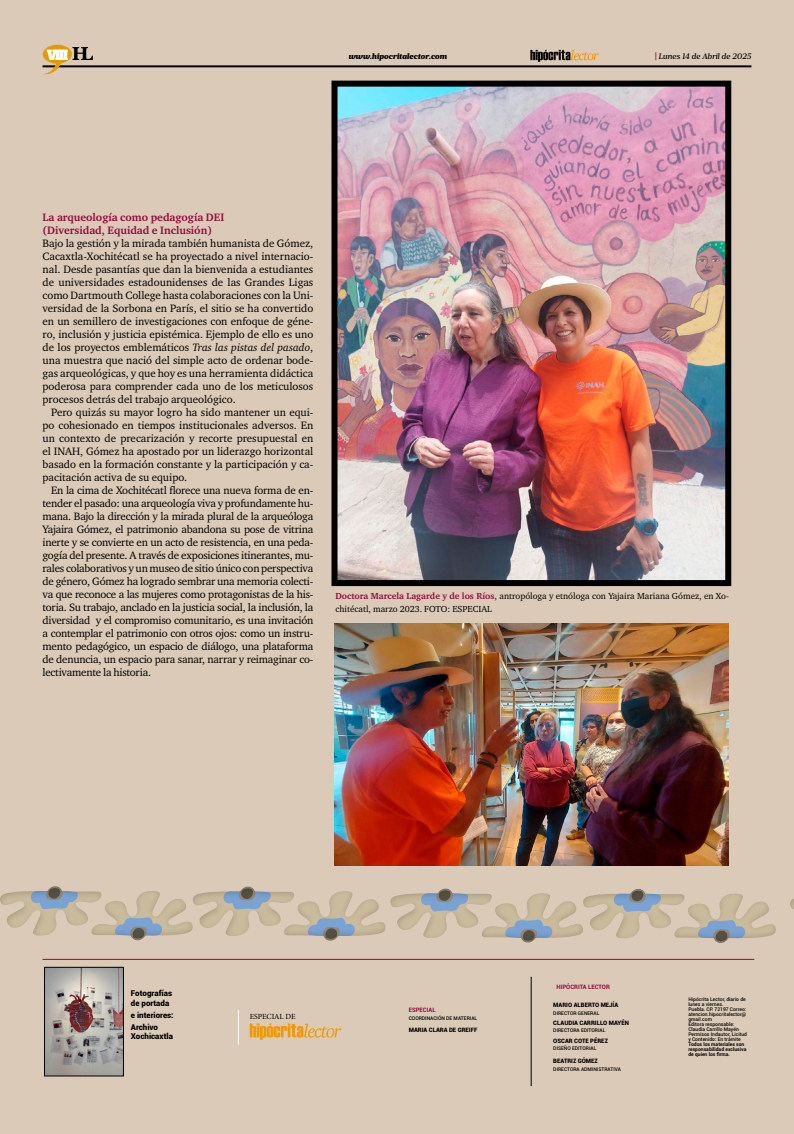
<style>
.page{position:relative;width:794px;height:1134px;background:#dbcab7}
.page>*{position:absolute;margin:0;border:0;box-sizing:border-box;transform-origin:0 0}
.t1{font:13px "Alfa Slab One";color:#fff}
.t2{font:11px/13px "Charter ITC Pro";color:#000;text-align:justify}
.t3{font:700 11px/13px "Charter ITC Pro";color:#93073d}
.t4{font:9px/13px "Charter ITC Pro";color:#000}
.t5{font:900 8px/9.8px "Roboto";color:#000}
.t6{font:italic 900 8px "Prumo Banner";color:#000}
.t7{font:italic 500 8px "Prumo Banner";color:#000}
.t8{font:7.8px "Minion Pro";letter-spacing:-.005em;color:#000}
.t9{font:900 6px "Roboto";color:#000}
.t10{font:700 6px "Roboto";color:#93073d}
.t11{font:500 5px/5px "Roboto";color:#000}
.t12{font:700 5px/5px "Roboto";color:#000}
.s1{font-weight:900;font-style:normal;color:#7e0e05}
.s2{font-style:italic}
.s3{font-weight:700;color:#93073d}
</style>
<div class="page">
<hr style="left:43px;top:65px;width:708px;height:2px;background:#020002">
<svg style="left:43px;top:45px;width:50px;height:29px"></svg>
<svg style="left:530px;top:50px;width:69px;height:12px"></svg>
<svg style="left:250px;top:1023px;width:91px;height:17px"></svg>
<hr style="left:238px;top:1010px;width:1px;height:34px;background:#fff">
<hr style="left:531px;top:977px;width:1px;height:109px;background:#000">
<hr style="left:43px;top:959px;width:711px;height:1px;background:#93073d">
<img style="left:46px;top:969px;width:76px;height:105px">
<div style="left:44px;top:967px;width:80px;height:109px;border:1px solid #000"></div>
<img style="left:335px;top:623px;width:394px;height:243px">
<img style="left:338px;top:88px;width:386px;height:491px">
<div style="left:331px;top:81px;width:400px;height:505px;border:6px solid #000"></div>
<svg style="left:0;top:886px;width:794px;height:57px"></svg>
<p class="t1" style="left:47px;top:44px;width:23px">VIII</p>
<p class="t6" style="left:349px;top:51px;width:100px">www.hipocritalector.com</p>
<p class="t7" style="left:655px;top:51px;width:98px"><span class="s1">|</span> Lunes 14 de Abril de 2025</p>
<p class="t3" style="left:43px;top:211px;width:183px">La arqueología como pedagogía DEI (Diversidad, Equidad e Inclusión)</p>
<p class="t2" style="left:43px;top:237px;width:272px">Bajo la gestión y la mirada también humanista de Gómez, Cacaxtla-Xochitécatl se ha proyectado a nivel internacio&shy;nal. Desde pasantías que dan la bienvenida a estudiantes de universidades estadounidenses de las Grandes Ligas como Dartmouth College hasta colaboraciones con la Uni&shy;versidad de la Sorbona en París, el sitio se ha convertido en un semillero de investigaciones con enfoque de géne&shy;ro, inclusión y justicia epistémica. Ejemplo de ello es uno de los proyectos emblemáticos <span class="s2">Tras las pistas del pasado</span>, una muestra que nació del simple acto de ordenar bode&shy;gas arqueológicas, y que hoy es una herramienta didáctica poderosa para comprender cada uno de los meticulosos procesos detrás del trabajo arqueológico.</p>
<p class="t2" style="left:43px;top:406px;width:272px;text-indent:9px">Pero quizás su mayor logro ha sido mantener un equi&shy;po cohesionado en tiempos institucionales adversos. En un contexto de precarización y recorte presupuestal en el INAH, Gómez ha apostado por un liderazgo horizontal basado en la formación constante y la participación y ca&shy;pacitación activa de su equipo.</p>
<p class="t2" style="left:43px;top:484px;width:272px;text-indent:9px">En la cima de Xochitécatl florece una nueva forma de en&shy;tender el pasado: una arqueología viva y profundamente hu&shy;mana. Bajo la dirección y la mirada plural de la arqueóloga Yajaira Gómez, el patrimonio abandona su pose de vitrina inerte y se convierte en un acto de resistencia, en una peda&shy;gogía del presente. A través de exposiciones itinerantes, mu&shy;rales colaborativos y un museo de sitio único con perspectiva de género, Gómez ha logrado sembrar una memoria colecti&shy;va que reconoce a las mujeres como protagonistas de la his&shy;toria. Su trabajo, anclado en la justicia social, la inclusión, la diversidad y el compromiso comunitario, es una invitación a contemplar el patrimonio con otros ojos: como un instru&shy;mento pedagógico, un espacio de diálogo, una plataforma de denuncia, un espacio para sanar, narrar y reimaginar co&shy;lectivamente la historia.</p>
<p class="t4" style="left:335px;top:589px;width:395px"><span class="s3">Doctora Marcela Lagarde y de los Ríos,</span> antropóloga y etnóloga con Yajaira Mariana Gómez, en Xo&shy;chitécatl, marzo 2023. FOTO: ESPECIAL</p>
<p class="t5" style="left:131px;top:988px;width:43px">Fotografías de portada</p>
<p class="t5" style="left:131px;top:1008px;width:44px;line-height:11.8px">e interiores:<br>Archivo</p>
<p class="t5" style="left:131px;top:1030px;width:44px">Xochicaxtla</p>
<p class="t8" style="left:250px;top:1012px;width:47px">ESPECIAL DE</p>
<p class="t10" style="left:409px;top:1006px;width:28px">ESPECIAL</p>
<p class="t11" style="left:409px;top:1015px;width:70px">COORDINACIÓN DE MATERIAL</p>
<p class="t9" style="left:409px;top:1025px;width:70px">MARIA CLARA DE GREIFF</p>
<p class="t10" style="left:556px;top:983px;width:55px">HIPÓCRITA LECTOR</p>
<p class="t9" style="left:553px;top:1001px;width:66px">MARIO ALBERTO MEJÍA</p>
<p class="t11" style="left:553px;top:1010px;width:48px">DIRECTOR GENERAL</p>
<p class="t9" style="left:553px;top:1018px;width:77px">CLAUDIA CARRILLO MAYÉN</p>
<p class="t11" style="left:553px;top:1027px;width:54px">DIRECTORA EDITORIAL</p>
<p class="t9" style="left:553px;top:1036px;width:56px">OSCAR COTE PÉREZ</p>
<p class="t11" style="left:553px;top:1045px;width:45px">DISEÑO EDITORIAL</p>
<p class="t9" style="left:553px;top:1056px;width:46px">BEATRIZ GÓMEZ</p>
<p class="t11" style="left:553px;top:1066px;width:69px">DIRECTORA ADMINISTRATIVA</p>
<p class="t11" style="left:688px;top:996px;width:60px">Hipócrita Lector, diario de lunes a viernes.<br>Puebla. CP. 72197 Correo: atencion.hipocritalector@ gmail.com<br>Editora responsable:<br>Claudia Carrillo Mayén<br>Permisos Indautor, Licitud y Contenido: En trámite</p>
<p class="t12" style="left:688px;top:1041px;width:60px">Todos los materiales son responsabilidad exclusiva de quien los firma.</p>
</div>
